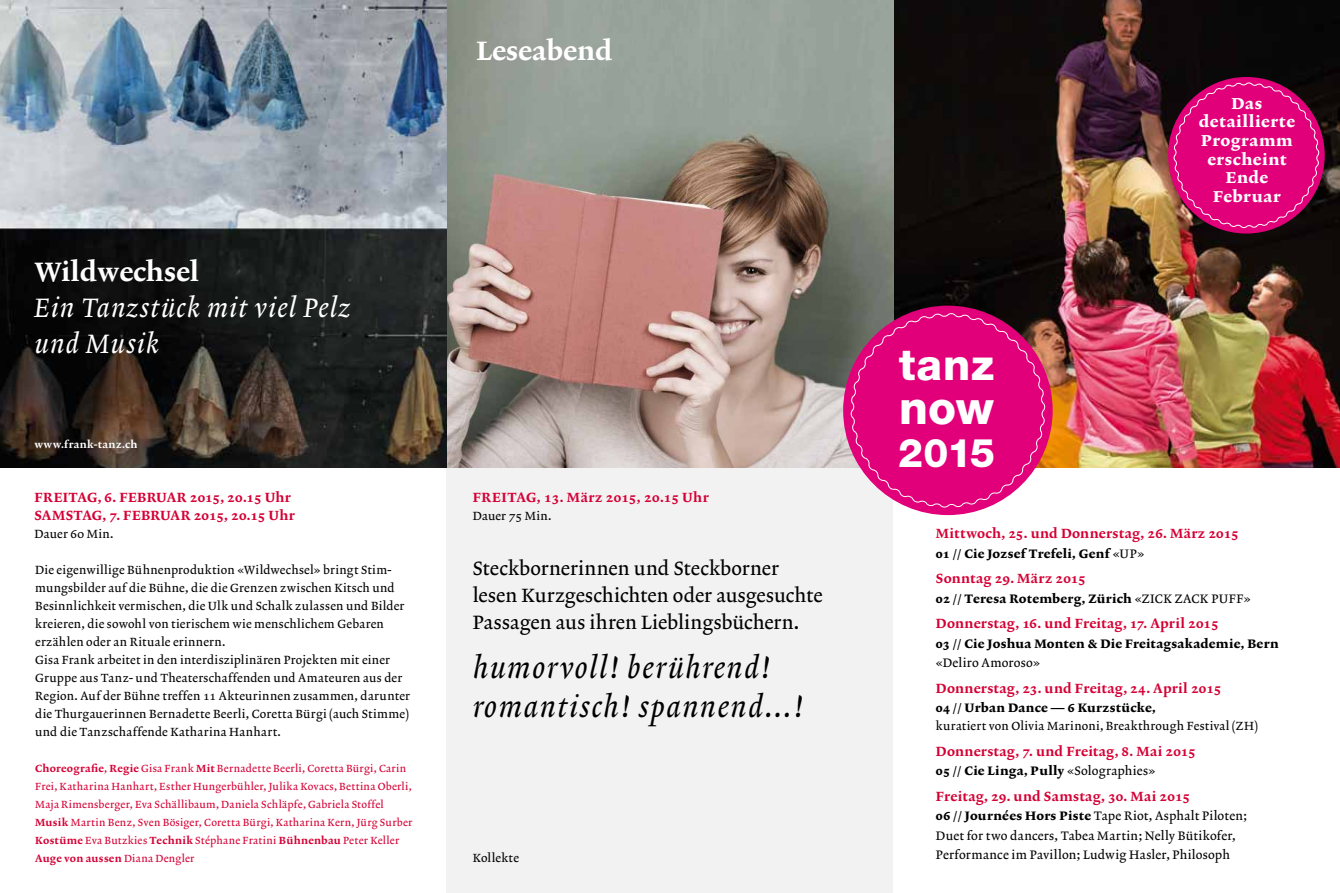
<style>
.page{position:relative;width:1340px;height:893px;background:#fff}
.page>*{position:absolute;margin:0;border:0;box-sizing:border-box;transform-origin:0 0}
.t1{font:800 45.9px "Helvetica Neue";color:#fff}
.t2{font:800 43.2px "Helvetica Neue";color:#fff}
.t3{font:800 39.6px "Helvetica Neue";color:#fff}
.t4{font:500 30px/39px "Lexicon No 2 Italic A";letter-spacing:.055em;color:#000}
.t5{font:500 27px/36px "Lexicon No 2 Italic A";letter-spacing:.04em;color:#fff}
.t6{font:500 27px "Lexicon No 2 Roman D";color:#fff}
.t7{font:500 19.5px/27px "Lexicon No 2 Roman A";letter-spacing:.005em;color:#000}
.t8{font:500 16.05px/18.8px "Lexicon No 2 Roman E";letter-spacing:.035em;color:#fff;text-align:center}
.t9{font:500 13.5px/18px "Lexicon No 2 Roman D";letter-spacing:.015em;color:#d50035}
.t10{font:500 13.5px "Lexicon No 2 Roman D";letter-spacing:.035em;color:#d50035}
.t11{font:500 12.45px "Lexicon No 2 Roman E";letter-spacing:.025em;color:#000}
.t12{font:500 12.45px/19.5px "Lexicon No 2 Roman A";letter-spacing:.02em;color:#000}
.t13{font:500 12px/18px "Lexicon No 2 Roman A";letter-spacing:.025em;color:#000}
.t14{font:500 10.5px/18px "Lexicon No 2 Roman A";letter-spacing:.03em;color:#d50035}
.t15{font:500 10.5px "Lexicon No 2 Roman D";letter-spacing:.02em;color:#d50035}
.t16{font:500 10.5px "Lexicon No 2 Roman D";letter-spacing:.04em;color:#fff}
.s1{font-family:"Lexicon No 2 Roman D"}
.s2{font-family:"Lexicon No 2 Roman B"}
.s3{font-family:"Lexicon No 2 Roman A"}
.s4{font-family:"Lexicon No 2 Roman E"}
</style>
<div class="page">
<div style="left:446px;top:468px;width:447px;height:425px;background:#f2f2f3"></div>
<img style="left:446px;top:0;width:893px;height:468px">
<img style="left:0;top:0;width:446px;height:468px">
<div style="left:1168px;top:77px;width:156px;height:157px;background:#e2007a;border-radius:50%"></div>
<svg style="left:1173px;top:82px;width:146px;height:147px"></svg>
<div style="left:843px;top:306px;width:209px;height:209px;background:#e2007a;border-radius:50%"></div>
<svg style="left:850px;top:312px;width:195px;height:197px"></svg>
<h3 class="t6" style="left:476px;top:35px;width:137px">Leseabend</h3>
<h3 class="t6" style="left:34px;top:256px;width:166px">Wildwechsel</h3>
<h3 class="t5" style="left:34px;top:291px;width:317px">Ein Tanzstück mit viel Pelz und Musik</h3>
<p class="t16" style="left:34px;top:438px;width:105px">www.frank-tanz.ch</p>
<p class="t9" style="left:34px;top:489px;width:262px">FREITAG, 6. FEBRUAR 2015, 20.15 Uhr<br>SAMSTAG, 7. FEBRUAR 2015, 20.15 Uhr</p>
<p class="t13" style="left:34px;top:525px;width:81px">Dauer 60 Min.</p>
<p class="t13" style="left:35px;top:561px;width:376px">Die eigenwillige Bühnenproduktion «Wildwechsel» bringt Stim&shy;mungsbilder auf die Bühne, die die Grenzen zwischen Kitsch und Besinnlichkeit vermischen, die Ulk und Schalk zulassen und Bilder kreieren, die sowohl von tierischem wie menschlichem Gebaren erzählen oder an Rituale erinnern.<br>Gisa Frank arbeitet in den interdisziplinären Projekten mit einer Gruppe aus Tanz- und Theaterschaffenden und Amateuren aus der Region. Auf der Bühne treffen 11 Akteurinnen zusammen, darunter die Thurgauerinnen Bernadette Beerli, Coretta Bürgi (auch Stimme) und die Tanzschaffende Katharina Hanhart.</p>
<p class="t14" style="left:35px;top:760px;width:379px"><span class="s1">Choreografie</span><span class="s2">,</span> <span class="s1">Regie</span> Gisa Frank <span class="s1">Mit</span> Bernadette Beerli, Coretta Bürgi, Carin Frei, Katharina Hanhart, Esther Hungerbühler, Julika Kovacs, Bettina Oberli, Maja Rimensberger, Eva Schällibaum, Daniela Schläpfe, Gabriela Stoffel <span class="s1">Musik</span> Martin Benz, Sven Bösiger, Coretta Bürgi, Katharina Kern, Jürg Surber <span class="s1">Kostüme</span> Eva Butzkies <span class="s1">Technik</span> Stéphane Fratini <span class="s1">Bühnenbau</span> Peter Keller</p>
<p class="t15" style="left:35px;top:852px;width:161px">Auge von aussen <span class="s3">Diana Dengler</span></p>
<p class="t10" style="left:472px;top:489px;width:238px">FREITAG, 13. März 2015, 20.15 Uhr</p>
<p class="t13" style="left:472px;top:507px;width:80px">Dauer 75 Min.</p>
<h3 class="t7" style="left:472px;top:556px;width:351px">Steckbornerinnen und Steckborner lesen Kurzgeschichten oder ausgesuchte<br>Passagen aus ihren Lieblingsbüchern.</h3>
<h3 class="t4" style="left:472px;top:649px;width:331px">humorvoll! berührend! romantisch! spannend...!</h3>
<p class="t13" style="left:472px;top:849px;width:48px">Kollekte</p>
<h2 class="t2" style="left:898px;top:339px;width:97px">tanz</h2>
<h1 class="t1" style="left:899px;top:380px;width:96px">now</h1>
<h3 class="t3" style="left:898px;top:429px;width:99px">2015</h3>
<h3 class="t8" style="left:1198px;top:94px;width:98px">Das detaillierte<br>Programm erscheint<br>Ende<br>Februar</h3>
<p class="t9" style="left:935px;top:525px;width:304px">Mittwoch, 25. und Donnerstag, 26. März 2015</p>
<p class="t11" style="left:935px;top:546px;width:210px">01 // Cie Jozsef Trefeli, Genf <span class="s3">«UP»</span></p>
<p class="t9" style="left:935px;top:570px;width:151px">Sonntag 29. März 2015</p>
<p class="t11" style="left:935px;top:591px;width:316px">02 // Teresa Rotemberg, Zürich <span class="s3">«ZICK ZACK PUFF»</span></p>
<p class="t9" style="left:935px;top:615px;width:284px">Donnerstag, 16. und Freitag, 17. April 2015</p>
<p class="t11" style="left:935px;top:636px;width:344px">03 // Cie Joshua Monten &amp; Die Freitagsakademie, Bern</p>
<p class="t12" style="left:935px;top:654px;width:106px">«Deliro Amoroso»</p>
<p class="t9" style="left:935px;top:680px;width:287px">Donnerstag, 23. und Freitag, 24. April 2015</p>
<p class="t11" style="left:935px;top:701px;width:221px">04 // Urban Dance _ 6 Kurzstücke,</p>
<p class="t13" style="left:935px;top:718px;width:323px">kuratiert von Olivia Marinoni, Breakthrough Festival (ZH)</p>
<p class="t9" style="left:935px;top:743px;width:261px">Donnerstag, 7. und Freitag, 8. Mai 2015</p>
<p class="t11" style="left:935px;top:764px;width:221px">05 // Cie Linga, Pully <span class="s3">«Solographies»</span></p>
<p class="t9" style="left:935px;top:788px;width:255px">Freitag, 29. und Samstag, 30. Mai 2015</p>
<p class="t12" style="left:935px;top:807px;width:313px"><span class="s4">06 // Journées Hors Piste</span> Tape Riot, Asphalt Piloten;<br>Duet for two dancers, Tabea Martin; Nelly Bütikofer,<br>Performance im Pavillon; Ludwig Hasler, Philosoph</p>
</div>
